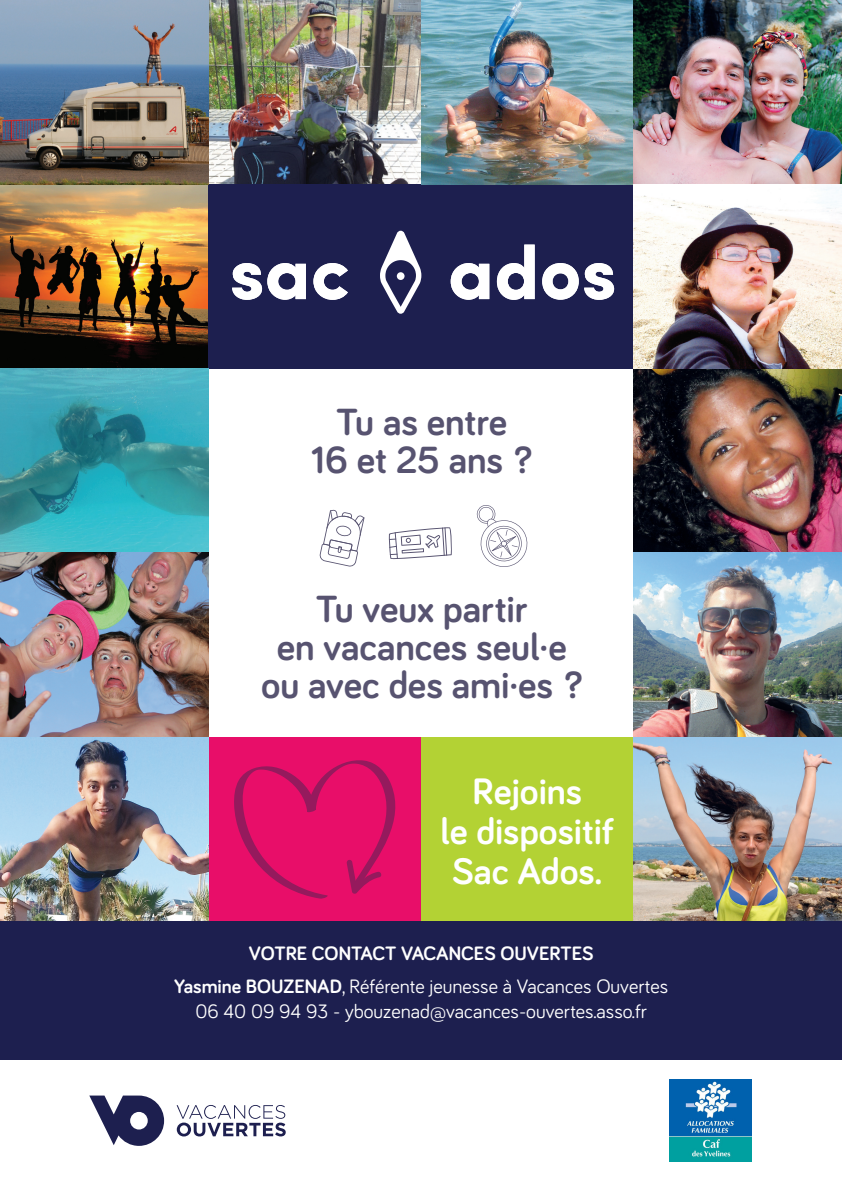
<style>
.page{position:relative;width:842px;height:1191px;background:#fff}
.page>*{position:absolute;margin:0;border:0;box-sizing:border-box;transform-origin:0 0}
.t1{font:700 39px "Bariol";color:#575370}
.t2{font:700 38px "Bariol";color:#fff}
.t3{font:20px/25px "Bariol";color:#fff;text-align:center}
.t4{font:700 20px "Bariol";color:#fff}
.s1{font-weight:700}
</style>
<div class="page">
<div style="left:208px;top:737px;width:213px;height:184px;background:#e80e69"></div>
<div style="left:421px;top:737px;width:213px;height:184px;background:#b3d234"></div>
<img style="left:0;top:184px;width:208px;height:737px">
<img style="left:0;top:0;width:842px;height:184px">
<div style="left:208px;top:184px;width:213px;height:185px;background:#1d1f4f"></div>
<div style="left:421px;top:184px;width:213px;height:185px;background:#1d1f4f"></div>
<img style="left:670px;top:1079px;width:82px;height:82px">
<svg style="left:232px;top:263px;width:74px;height:37px"></svg>
<svg style="left:313px;top:263px;width:35px;height:37px"></svg>
<svg style="left:451px;top:263px;width:38px;height:37px"></svg>
<svg style="left:497px;top:245px;width:38px;height:55px"></svg>
<svg style="left:542px;top:263px;width:72px;height:37px"></svg>
<svg style="left:380px;top:231px;width:41px;height:83px"></svg>
<div style="left:397px;top:272px;width:8px;height:8px;background:#fff;border-radius:50%"></div>
<svg style="left:89px;top:1095px;width:75px;height:50px"></svg>
<svg style="left:177px;top:1105px;width:109px;height:31px"></svg>
<svg style="left:234px;top:760px;width:162px;height:139px"></svg>
<img style="left:634px;top:187px;width:208px;height:734px">
<div style="left:0;top:921px;width:842px;height:139px;background:#1d1f4f"></div>
<svg style="left:389px;top:527px;width:63px;height:33px"></svg>
<svg style="left:476px;top:505px;width:52px;height:62px"></svg>
<svg style="left:319px;top:509px;width:45px;height:58px"></svg>
<p class="t1" style="left:336px;top:395px;width:172px">Tu as entre</p>
<p class="t1" style="left:311px;top:433px;width:223px">16 et 25 ans ?</p>
<p class="t1" style="left:316px;top:582px;width:213px">Tu veux partir</p>
<p class="t1" style="left:277px;top:620px;width:291px">en vacances seul·e</p>
<p class="t1" style="left:261px;top:658px;width:323px">ou avec des ami·es ?</p>
<p class="t2" style="left:473px;top:765px;width:111px">Rejoins</p>
<p class="t2" style="left:441px;top:805px;width:175px">le dispositif</p>
<p class="t2" style="left:452px;top:845px;width:152px">Sac Ados.</p>
<p class="t4" style="left:249px;top:939px;width:346px">VOTRE CONTACT VACANCES OUVERTES</p>
<p class="t3" style="left:174px;top:972px;width:496px"><span class="s1">Yasmine BOUZENAD</span>, Référente jeunesse à Vacances Ouvertes<br>06 40 09 94 93 - ybouzenad@vacances-ouvertes.asso.fr</p>
</div>
